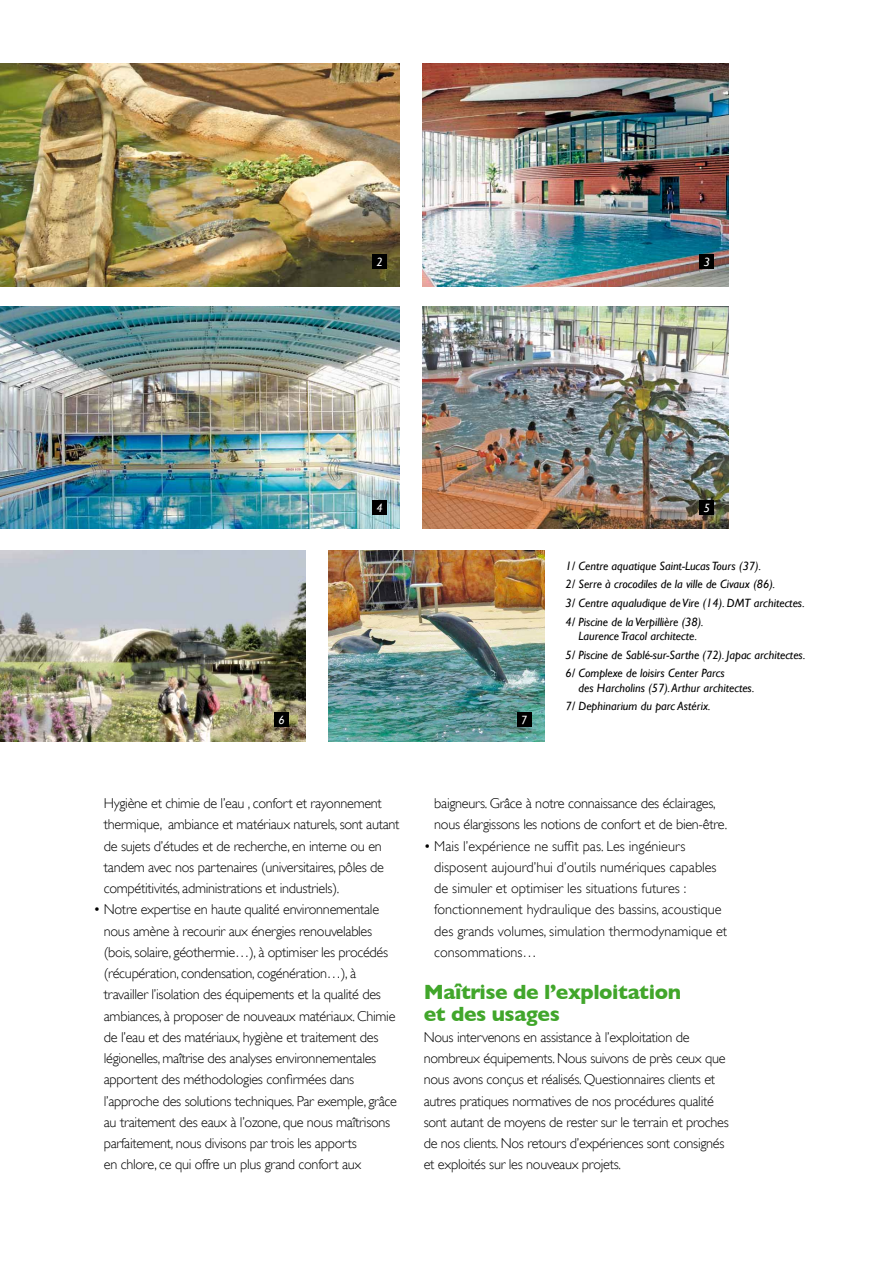
<style>
.page{position:relative;width:893px;height:1263px;background:#fff}
.page>*{position:absolute;margin:0;border:0;box-sizing:border-box;transform-origin:0 0}
.t1{font:700 21px/21.3px "Gill Sans";letter-spacing:-.02em;color:#41a62b}
.t2{font:300 14.25px/21.3px "Gill Sans";letter-spacing:-.02em;color:#000}
.t3{font:300 14.25px/21.3px "Gill Sans";color:#000}
.t4{font:italic 12px/18.6px "Gill Sans";color:#000}
.t5{font:italic 12px "Gill Sans";color:#fff}
</style>
<div class="page">
<img style="left:0;top:64px;width:399px;height:222px">
<img style="left:0;top:306px;width:399px;height:223px">
<img style="left:0;top:551px;width:306px;height:191px">
<img style="left:422px;top:64px;width:307px;height:222px">
<img style="left:422px;top:306px;width:307px;height:223px">
<img style="left:329px;top:551px;width:216px;height:191px">
<div style="left:372px;top:500px;width:15px;height:15px;background:#000"></div>
<div style="left:517px;top:712px;width:14px;height:15px;background:#000"></div>
<div style="left:274px;top:712px;width:15px;height:15px;background:#000"></div>
<div style="left:699px;top:500px;width:15px;height:15px;background:#000"></div>
<div style="left:372px;top:254px;width:15px;height:15px;background:#000"></div>
<div style="left:699px;top:254px;width:15px;height:15px;background:#000"></div>
<p class="t5" style="left:376px;top:255px;width:8px">2</p>
<p class="t5" style="left:704px;top:255px;width:8px">3</p>
<p class="t5" style="left:376px;top:501px;width:8px">4</p>
<p class="t5" style="left:279px;top:713px;width:8px">6</p>
<p class="t5" style="left:521px;top:713px;width:8px">7</p>
<p class="t5" style="left:704px;top:501px;width:8px">5</p>
<p class="t4" style="left:566px;top:556px;width:241px">1/ Centre aquatique Saint-Lucas Tours (37).<br>2/ Serre à crocodiles de la ville de Civaux (86).<br>3/ Centre aqualudique de Vire (14). DMT architectes.<br>4/ Piscine de la Verpillière (38).</p>
<p class="t4" style="left:566px;top:627px;width:241px;text-indent:13px">Laurence Tracol architecte.<br>5/ Piscine de Sablé-sur-Sarthe (72). Japac architectes.<br>6/ Complexe de loisirs Center Parcs</p>
<p class="t4" style="left:566px;top:678px;width:191px;text-indent:13px">des Harcholins (57). Arthur architectes.<br>7/ Dephinarium du parc Astérix.</p>
<p class="t2" style="left:104px;top:792px;width:297px">Hygiène et chimie de l’eau , confort et rayonnement thermique, ambiance et matériaux naturels, sont autant de sujets d’études et de recherche, en interne ou en tandem avec nos partenaires (universitaires, pôles de compétitivités, administrations et industriels).</p>
<p class="t2" style="left:104px;top:899px;width:295px;text-indent:-11px">• Notre expertise en haute qualité environnementale nous amène à recourir aux énergies renouvelables (bois, solaire, géothermie…), à optimiser les procédés (récupération, condensation, cogénération…), à travailler l’isolation des équipements et la qualité des ambiances, à proposer de nouveaux matériaux. Chimie de l’eau et des matériaux, hygiène et traitement des légionelles, maîtrise des analyses environnementales apportent des méthodologies confirmées dans l’approche des solutions techniques. Par exemple, grâce au traitement des eaux à l’ozone, que nous maîtrisons parfaitement, nous divisons par trois les apports<br>en chlore, ce qui offre un plus grand confort aux</p>
<p class="t2" style="left:434px;top:792px;width:295px">baigneurs. Grâce à notre connaissance des éclairages, nous élargissons les notions de confort et de bien-être.</p>
<p class="t3" style="left:434px;top:835px;width:294px;text-indent:-11px">• Mais l’expérience ne suffit pas. Les ingénieurs disposent aujourd’hui d’outils numériques capables de simuler et optimiser les situations futures : fonctionnement hydraulique des bassins, acoustique des grands volumes, simulation thermodynamique et consommations…</p>
<h1 class="t1" style="left:424px;top:981px;width:259px">Maîtrise de l’exploitation et des usages</h1>
<p class="t2" style="left:424px;top:1026px;width:307px">Nous intervenons en assistance à l’exploitation de nombreux équipements. Nous suivons de près ceux que nous avons conçus et réalisés. Questionnaires clients et autres pratiques normatives de nos procédures qualité sont autant de moyens de rester sur le terrain et proches de nos clients. Nos retours d’expériences sont consignés et exploités sur les nouveaux projets.</p>
</div>
